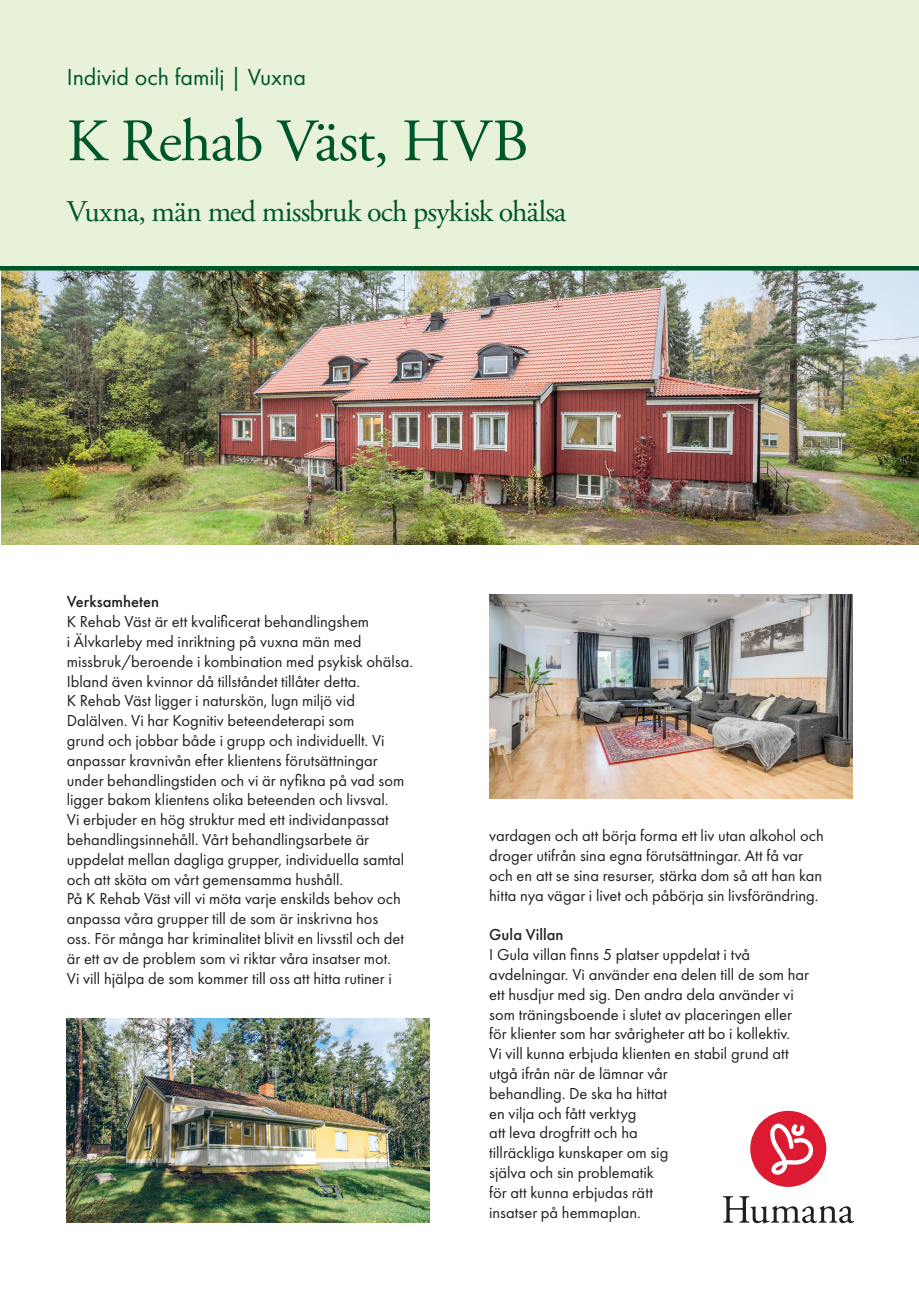
<style>
.page{position:relative;width:919px;height:1289px;background:#fff}
.page>*{position:absolute;margin:0;border:0;box-sizing:border-box;transform-origin:0 0}
.Rubrik__större_-_Hum{font:60px "Adobe Garamond Pro";letter-spacing:-.02em;color:#00562b}
.Rubrik__mindre_-_Hum{font:30px "Adobe Garamond Pro";letter-spacing:-.025em;color:#00562b}
.Huvud__linjär_-_Huma{font:24px "Futura PT";color:#00562b}
.Brödtext_-_Humana{font:16.5px/19.8px "Futura PT";color:#231f20}
.Underrubrik_-_Humana{font:500 16.5px "Futura PT";color:#231f20}
</style>
<div class="page">
<img style="left:2px;top:270px;width:916px;height:274px">
<div style="left:0;top:0;width:918px;height:268px;background:#e7f2d8"></div>
<hr style="left:0;top:266px;width:918px;height:4px;background:#00562b">
<svg style="left:722px;top:1196px;width:132px;height:27px"></svg>
<div style="left:750px;top:1110px;width:76px;height:76px;background:#dc1a32;border-radius:50%"></div>
<svg style="left:770px;top:1123px;width:44px;height:51px"></svg>
<img style="left:67px;top:1018px;width:362px;height:204px">
<img style="left:489px;top:594px;width:363px;height:204px">
<p class="Huvud__linjär_-_Huma" style="left:67px;top:63px;width:241px">Individ och familj | Vuxna</p>
<p class="Rubrik__större_-_Hum" style="left:67px;top:105px;width:463px">K Rehab Väst, HVB</p>
<p class="Rubrik__mindre_-_Hum" style="left:67px;top:193px;width:501px">Vuxna, män med missbruk och psykisk ohälsa</p>
<p class="Underrubrik_-_Humana" style="left:67px;top:592px;width:94px">Verksamheten</p>
<p class="Brödtext_-_Humana" style="left:67px;top:611px;width:348px">K Rehab Väst är ett kvalificerat behandlingshem<br>i Älvkarleby med inriktning på vuxna män med missbruk/beroende i kombination med psykisk ohälsa.<br>Ibland även kvinnor då tillståndet tillåter detta.</p>
<p class="Brödtext_-_Humana" style="left:67px;top:691px;width:339px">K Rehab Väst ligger i naturskön, lugn miljö vid Dalälven. Vi har Kognitiv beteendeterapi som<br>grund och jobbar både i grupp och individuellt. Vi anpassar kravnivån efter klientens förutsättningar under behandlingstiden och vi är nyfikna på vad som ligger bakom klientens olika beteenden och livsval.</p>
<p class="Brödtext_-_Humana" style="left:67px;top:809px;width:339px">Vi erbjuder en hög struktur med ett individanpassat behandlingsinnehåll. Vårt behandlingsarbete är uppdelat mellan dagliga grupper, individuella samtal och att sköta om vårt gemensamma hushåll.</p>
<p class="Brödtext_-_Humana" style="left:67px;top:889px;width:339px">På K Rehab Väst vill vi möta varje enskilds behov och anpassa våra grupper till de som är inskrivna hos oss. För många har kriminalitet blivit en livsstil och det är ett av de problem som vi riktar våra insatser mot.<br>Vi vill hjälpa de som kommer till oss att hitta rutiner i</p>
<p class="Brödtext_-_Humana" style="left:489px;top:825px;width:336px">vardagen och att börja forma ett liv utan alkohol och droger utifrån sina egna förutsättningar. Att få var och en att se sina resurser, stärka dom så att han kan hitta nya vägar i livet och påbörja sin livsförändring.</p>
<p class="Underrubrik_-_Humana" style="left:489px;top:924px;width:76px">Gula Villan</p>
<p class="Brödtext_-_Humana" style="left:489px;top:944px;width:321px">I Gula villan finns 5 platser uppdelat i två avdelningar. Vi använder ena delen till de som har ett husdjur med sig. Den andra dela använder vi som träningsboende i slutet av placeringen eller för klienter som har svårigheter att bo i kollektiv.</p>
<p class="Brödtext_-_Humana" style="left:489px;top:1043px;width:301px">Vi vill kunna erbjuda klienten en stabil grund att utgå ifrån när de lämnar vår<br>behandling. De ska ha hittat<br>en vilja och fått verktyg<br>att leva drogfritt och ha<br>tillräckliga kunskaper om sig<br>själva och sin problematik<br>för att kunna erbjudas rätt<br>insatser på hemmaplan.</p>
</div>
